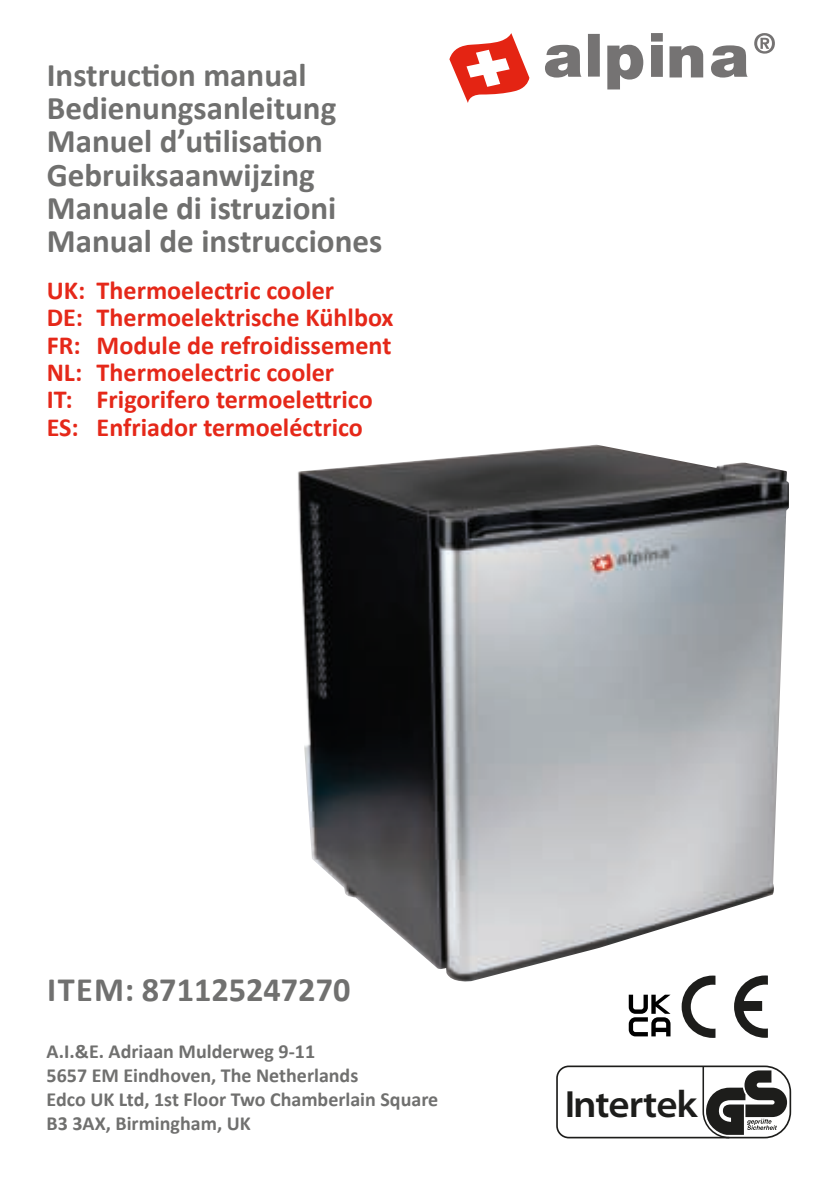
<style>
.page{position:relative;width:840px;height:1191px;background:#fff}
.page>*{position:absolute;margin:0;border:0;box-sizing:border-box;transform-origin:0 0}
.t1{font:600 semi-expanded 38px "Myriad Pro";letter-spacing:-.03em;color:#1d1d1b}
.t2{font:700 34.2px "Calibri";color:#70706f}
.t3{font:700 33px/33.4px "Calibri";color:#70706f}
.t4{font:700 26px/27.4px "Calibri";color:#e52819}
.t5{font:700 20px/24px "Calibri";color:#70706f}
</style>
<div class="page">
<img style="left:298px;top:444px;width:490px;height:539px">
<svg style="left:556px;top:1065px;width:234px;height:73px"></svg>
<svg style="left:449px;top:33px;width:80px;height:70px"></svg>
<div style="left:587px;top:34px;width:12px;height:43px;background:#757373"></div>
<svg style="left:669px;top:46px;width:33px;height:31px"></svg>
<svg style="left:545px;top:45px;width:36px;height:33px"></svg>
<svg style="left:607px;top:45px;width:36px;height:44px"></svg>
<svg style="left:651px;top:33px;width:11px;height:44px"></svg>
<svg style="left:711px;top:45px;width:36px;height:33px"></svg>
<svg style="left:754px;top:33px;width:20px;height:21px"></svg>
<svg style="left:733px;top:975px;width:34px;height:62px"></svg>
<svg style="left:681px;top:975px;width:34px;height:63px"></svg>
<svg style="left:628px;top:994px;width:42px;height:42px"></svg>
<p class="t3" style="left:47px;top:61px;width:337px">Instruction manual<br>Bedienungsanleitung<br>Manuel d’utilisation<br>Gebruiksaanwijzing<br>Manuale di istruzioni<br>Manual de instrucciones</p>
<p class="t4" style="left:47px;top:279px;width:348px">UK: Thermoelectric cooler<br>DE: Thermoelektrische Kühlbox<br>FR: Module de refroidissement<br>NL: Thermoelectric cooler<br>IT: Frigorifero termoelettrico<br>ES: Enfriador termoeléctrico</p>
<h2 class="t2" style="left:47px;top:977px;width:304px">ITEM: 871125247270</h2>
<p class="t5" style="left:47px;top:1041px;width:393px">A.I.&amp;E. Adriaan Mulderweg 9-11<br>5657 EM Eindhoven, The Netherlands<br>Edco UK Ltd, 1st Floor Two Chamberlain Square B3 3AX, Birmingham, UK</p>
<h1 class="t1" style="left:564px;top:1081px;width:134px">Intertek</h1>
</div>
